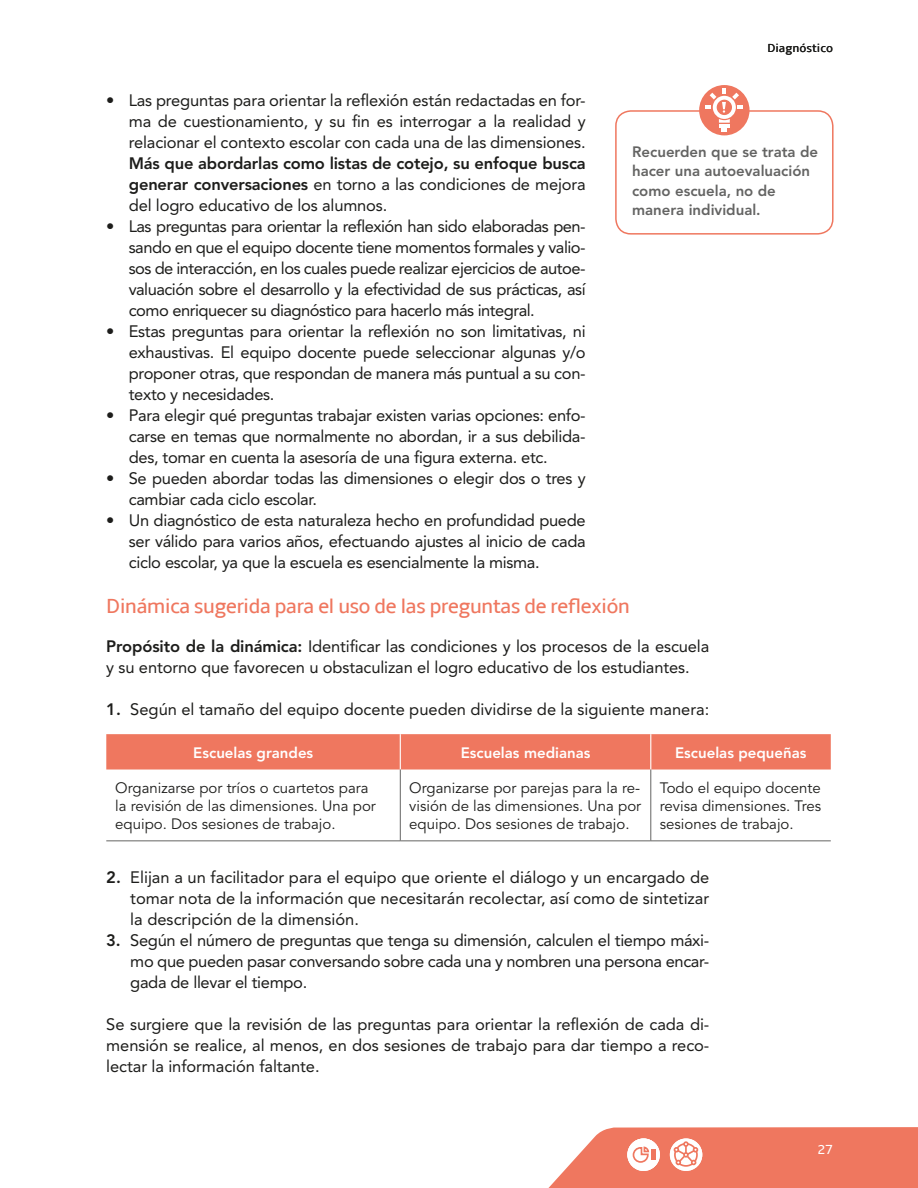
<style>
.page{position:relative;width:918px;height:1188px;background:#fff}
.page>*{position:absolute;margin:0;border:0;box-sizing:border-box;transform-origin:0 0}
.Subtítulo_1{font:21px "Amble";letter-spacing:-.04em;color:#ef775f}
.Cuerpo_de_texto{font:16.5px/21px "Avenir LT Std";letter-spacing:-.02em;color:#1d1d1b;text-align:justify}
.Cuerpo_de_texto-2{font:16.5px "Avenir LT Std";color:#1d1d1b}
.txt_tablas{font:15px/18px "Avenir LT Std";color:#1d1d1b;text-align:justify}
.recuadros_preguntas{font:800 15px/19.5px "Avenir LT Std";color:#646463}
.Texto_encabezados_ta{font:800 15px "Avenir LT Std";color:#fff}
.t1{font:13.5px "Amble";color:#fff}
.t2{font:12px "Amble";color:#1d1d1b}
.s1{font-weight:800}
</style>
<div class="page">
<div style="left:615px;top:110px;width:219px;height:125px;border:2px solid #ef775f;border-radius:15px"></div>
<div style="left:699px;top:85px;width:51px;height:50px;background:#ef775f;border-radius:50%"></div>
<div style="left:713px;top:96px;width:23px;height:23px;border:4px solid #fff;border-radius:50%"></div>
<svg style="left:737px;top:105px;width:6px;height:4px"></svg>
<svg style="left:705px;top:105px;width:6px;height:4px"></svg>
<svg style="left:719px;top:119px;width:11px;height:13px"></svg>
<svg style="left:710px;top:93px;width:6px;height:6px"></svg>
<svg style="left:732px;top:93px;width:7px;height:6px"></svg>
<svg style="left:722px;top:88px;width:4px;height:6px"></svg>
<svg style="left:722px;top:102px;width:4px;height:11px"></svg>
<div style="left:106px;top:734px;width:725px;height:36px;background:#ef775f"></div>
<hr style="left:400px;top:734px;width:1px;height:36px;background:#fff">
<hr style="left:650px;top:734px;width:1px;height:36px;background:#fff">
<hr style="left:106px;top:841px;width:294px;height:1px;background:#646463">
<hr style="left:400px;top:841px;width:251px;height:1px;background:#646463">
<hr style="left:651px;top:841px;width:180px;height:1px;background:#646463">
<hr style="left:400px;top:770px;width:1px;height:71px;background:#646463">
<hr style="left:651px;top:770px;width:1px;height:71px;background:#646463">
<svg style="left:548px;top:1127px;width:370px;height:61px;background:#f18a76"></svg>
<p class="t2" style="left:767px;top:41px;width:67px">Diagnóstico</p>
<p class="Cuerpo_de_texto" style="left:129px;top:90px;width:458px;text-indent:-22px">• Las preguntas para orientar la reflexión están redactadas en for&shy;ma de cuestionamiento, y su fin es interrogar a la realidad y relacionar el contexto escolar con cada una de las dimensiones.<br><span class="s1">Más que abordarlas como listas de cotejo, su enfoque busca generar conversaciones</span> en torno a las condiciones de mejora del logro educativo de los alumnos.</p>
<p class="Cuerpo_de_texto" style="left:129px;top:216px;width:459px;text-indent:-22px">• Las preguntas para orientar la reflexión han sido elaboradas pen&shy;sando en que el equipo docente tiene momentos formales y valio&shy;sos de interacción, en los cuales puede realizar ejercicios de autoe&shy;valuación sobre el desarrollo y la efectividad de sus prácticas, así como enriquecer su diagnóstico para hacerlo más integral.</p>
<p class="Cuerpo_de_texto" style="left:129px;top:321px;width:458px;text-indent:-22px">• Estas preguntas para orientar la reflexión no son limitativas, ni exhaustivas. El equipo docente puede seleccionar algunas y/o proponer otras, que respondan de manera más puntual a su con&shy;texto y necesidades.</p>
<p class="Cuerpo_de_texto" style="left:129px;top:405px;width:458px;text-indent:-22px">• Para elegir qué preguntas trabajar existen varias opciones: enfo&shy;carse en temas que normalmente no abordan, ir a sus debilida&shy;des, tomar en cuenta la asesoría de una figura externa. etc.</p>
<p class="Cuerpo_de_texto" style="left:129px;top:468px;width:458px;text-indent:-22px">• Se pueden abordar todas las dimensiones o elegir dos o tres y cambiar cada ciclo escolar.</p>
<p class="Cuerpo_de_texto" style="left:129px;top:510px;width:458px;text-indent:-22px">• Un diagnóstico de esta naturaleza hecho en profundidad puede ser válido para varios años, efectuando ajustes al inicio de cada ciclo escolar, ya que la escuela es esencialmente la misma.</p>
<p class="Subtítulo_1" style="left:106px;top:594px;width:525px">Dinámica sugerida para el uso de las preguntas de reflexión</p>
<p class="Cuerpo_de_texto" style="left:106px;top:636px;width:605px"><span class="s1">Propósito de la dinámica:</span> Identificar las condiciones y los procesos de la escuela y su entorno que favorecen u obstaculizan el logro educativo de los estudiantes.</p>
<p class="Cuerpo_de_texto-2" style="left:106px;top:700px;width:605px"><span class="s1">1.</span> Según el tamaño del equipo docente pueden dividirse de la siguiente manera:</p>
<p class="Texto_encabezados_ta" style="left:193px;top:743px;width:121px">Escuelas grandes</p>
<p class="Texto_encabezados_ta" style="left:461px;top:743px;width:131px">Escuelas medianas</p>
<p class="Texto_encabezados_ta" style="left:675px;top:743px;width:133px">Escuelas pequeñas</p>
<p class="txt_tablas" style="left:115px;top:779px;width:262px;text-align:left">Organizarse por tríos o cuartetos para la revisión de las dimensiones. Una por equipo. Dos sesiones de trabajo.</p>
<p class="txt_tablas" style="left:409px;top:779px;width:233px">Organizarse por parejas para la re&shy;visión de las dimensiones. Una por equipo. Dos sesiones de trabajo.</p>
<p class="txt_tablas" style="left:660px;top:779px;width:163px">Todo el equipo docente revisa dimensiones. Tres sesiones de trabajo.</p>
<p class="Cuerpo_de_texto" style="left:130px;top:867px;width:581px;text-indent:-24px"><span class="s1">2.</span> Elijan a un facilitador para el equipo que oriente el diálogo y un encargado de tomar nota de la información que necesitarán recolectar, así como de sintetizar la descripción de la dimensión.</p>
<p class="Cuerpo_de_texto" style="left:130px;top:930px;width:581px;text-indent:-24px"><span class="s1">3.</span> Según el número de preguntas que tenga su dimensión, calculen el tiempo máxi&shy;mo que pueden pasar conversando sobre cada una y nombren una persona encar&shy;gada de llevar el tiempo.</p>
<p class="Cuerpo_de_texto" style="left:106px;top:1014px;width:605px">Se surgiere que la revisión de las preguntas para orientar la reflexión de cada di&shy;mensión se realice, al menos, en dos sesiones de trabajo para dar tiempo a reco&shy;lectar la información faltante.</p>
<p class="recuadros_preguntas" style="left:632px;top:142px;width:188px">Recuerden que se trata de hacer una autoevaluación como escuela, no de manera individual.</p>
<p class="t1" style="left:817px;top:1142px;width:17px">27</p>
</div>
